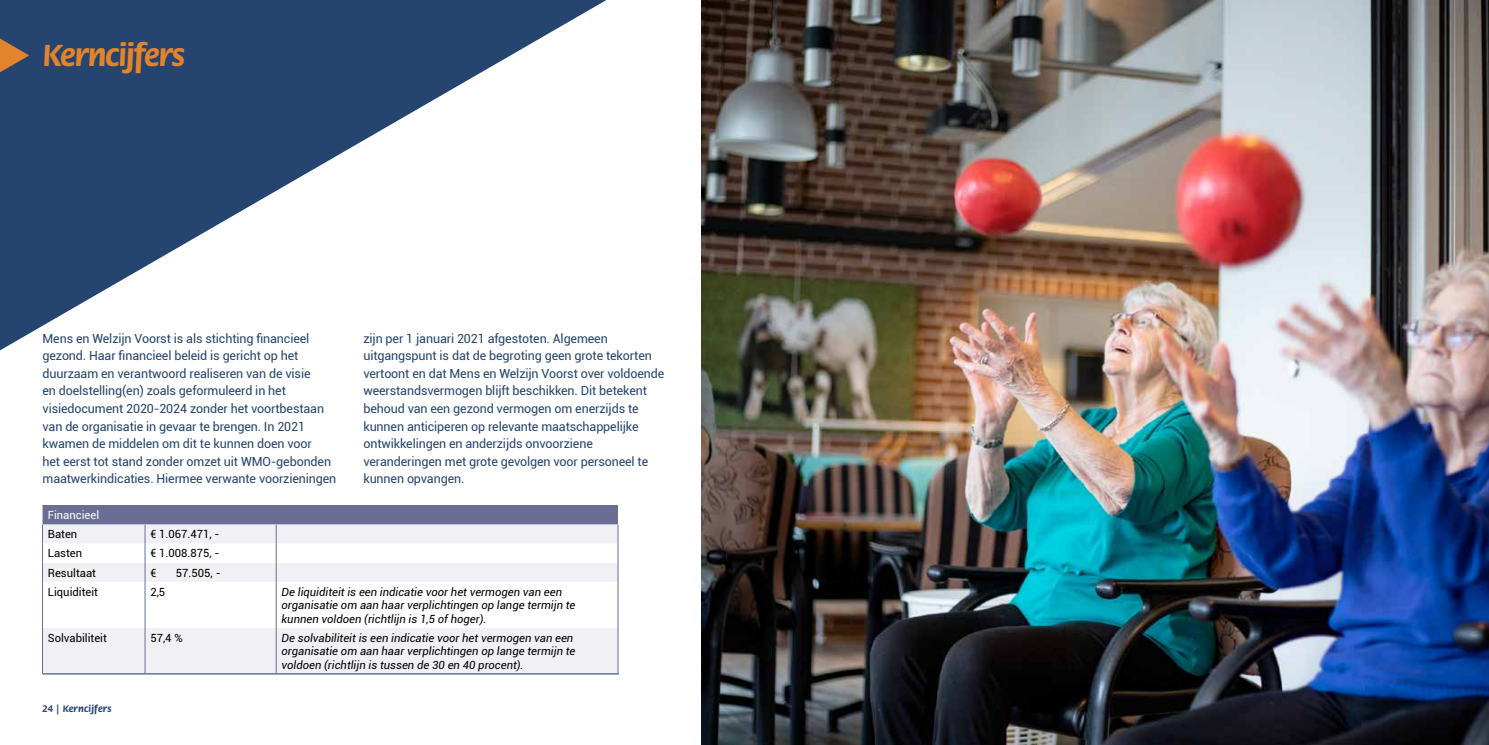
<style>
.page{position:relative;width:1489px;height:745px;background:#fff}
.page>*{position:absolute;margin:0;border:0;box-sizing:border-box;transform-origin:0 0}
.t1{font:700 32.5px "Flora Std";letter-spacing:-.025em;color:#e3842c}
.t2{font:12.5px/17.5px "Roboto";letter-spacing:-.01em;color:#25446f}
.t3{font:italic 11.25px/13.5px "Roboto";color:#000}
.t4{font:11.25px "Roboto";color:#000}
.t5{font:11.25px "Roboto";color:#fff}
.t6{font:700 10px "Flora Std";letter-spacing:.025em;color:#25446f}
</style>
<div class="page">
<svg style="left:0;top:0;width:606px;height:350px"></svg>
<svg style="left:0;top:38px;width:29px;height:34px"></svg>
<div style="left:43px;top:627px;width:574px;height:46px;background:#f1f0f5"></div>
<svg style="left:43px;top:581px;width:574px;height:46px"></svg>
<hr style="left:145px;top:581px;width:1px;height:46px;background:#696f94">
<hr style="left:276px;top:581px;width:1px;height:46px;background:#696f94">
<hr style="left:617px;top:581px;width:1px;height:46px;background:#696f94">
<hr style="left:42px;top:581px;width:1px;height:46px;background:#696f94">
<svg style="left:42px;top:505px;width:576px;height:76px"></svg>
<hr style="left:43px;top:505px;width:102px;height:1px;background:#696f94">
<hr style="left:276px;top:505px;width:342px;height:1px;background:#696f94">
<hr style="left:145px;top:505px;width:131px;height:1px;background:#696f94">
<hr style="left:42px;top:627px;width:1px;height:46px;background:#696f94">
<hr style="left:145px;top:627px;width:1px;height:46px;background:#696f94">
<hr style="left:276px;top:627px;width:1px;height:46px;background:#696f94">
<hr style="left:617px;top:627px;width:1px;height:46px;background:#696f94">
<hr style="left:42px;top:673px;width:103px;height:1px;background:#e9e9e8">
<hr style="left:43px;top:673px;width:576px;height:1px;background:#25446f">
<img style="left:702px;top:0;width:786px;height:744px">
<h1 class="t1" style="left:43px;top:38px;width:144px">Kerncijfers</h1>
<p class="t2" style="left:43px;top:329px;width:295px">Mens en Welzijn Voorst is als stichting financieel gezond. Haar financieel beleid is gericht op het duurzaam en verantwoord realiseren van de visie<br>en doelstelling(en) zoals geformuleerd in het visiedocument 2020-2024 zonder het voortbestaan van de organisatie in gevaar te brengen. In 2021 kwamen de middelen om dit te kunnen doen voor<br>het eerst tot stand zonder omzet uit WMO-gebonden maatwerkindicaties. Hiermee verwante voorzieningen</p>
<p class="t2" style="left:363px;top:329px;width:302px">zijn per 1 januari 2021 afgestoten. Algemeen uitgangspunt is dat de begroting geen grote tekorten vertoont en dat Mens en Welzijn Voorst over voldoende weerstandsvermogen blijft beschikken. Dit betekent behoud van een gezond vermogen om enerzijds te kunnen anticiperen op relevante maatschappelijke ontwikkelingen en anderzijds onvoorziene veranderingen met grote gevolgen voor personeel te kunnen opvangen.</p>
<p class="t5" style="left:48px;top:507px;width:53px">Financieel</p>
<p class="t4" style="left:48px;top:526px;width:31px">Baten</p>
<p class="t4" style="left:150px;top:526px;width:71px">€ 1.067.471, -</p>
<p class="t4" style="left:48px;top:545px;width:36px">Lasten</p>
<p class="t4" style="left:150px;top:545px;width:71px">€ 1.008.875, -</p>
<p class="t4" style="left:48px;top:564px;width:50px">Resultaat</p>
<p class="t4" style="left:150px;top:564px;width:7px">€</p>
<p class="t4" style="left:176px;top:564px;width:46px">57.505, -</p>
<p class="t4" style="left:48px;top:583px;width:52px">Liquiditeit</p>
<p class="t4" style="left:150px;top:583px;width:16px">2,5</p>
<p class="t3" style="left:281px;top:584px;width:295px">De liquiditeit is een indicatie voor het vermogen van een organisatie om aan haar verplichtingen op lange termijn te kunnen voldoen (richtlijn is 1,5 of hoger).</p>
<p class="t4" style="left:48px;top:629px;width:61px">Solvabiliteit</p>
<p class="t4" style="left:150px;top:629px;width:34px">57,4 %</p>
<p class="t3" style="left:281px;top:630px;width:295px">De solvabiliteit is een indicatie voor het vermogen van een organisatie om aan haar verplichtingen op lange termijn te voldoen (richtlijn is tussen de 30 en 40 procent).</p>
<p class="t6" style="left:43px;top:702px;width:70px">24 | Kerncijfers</p>
</div>
